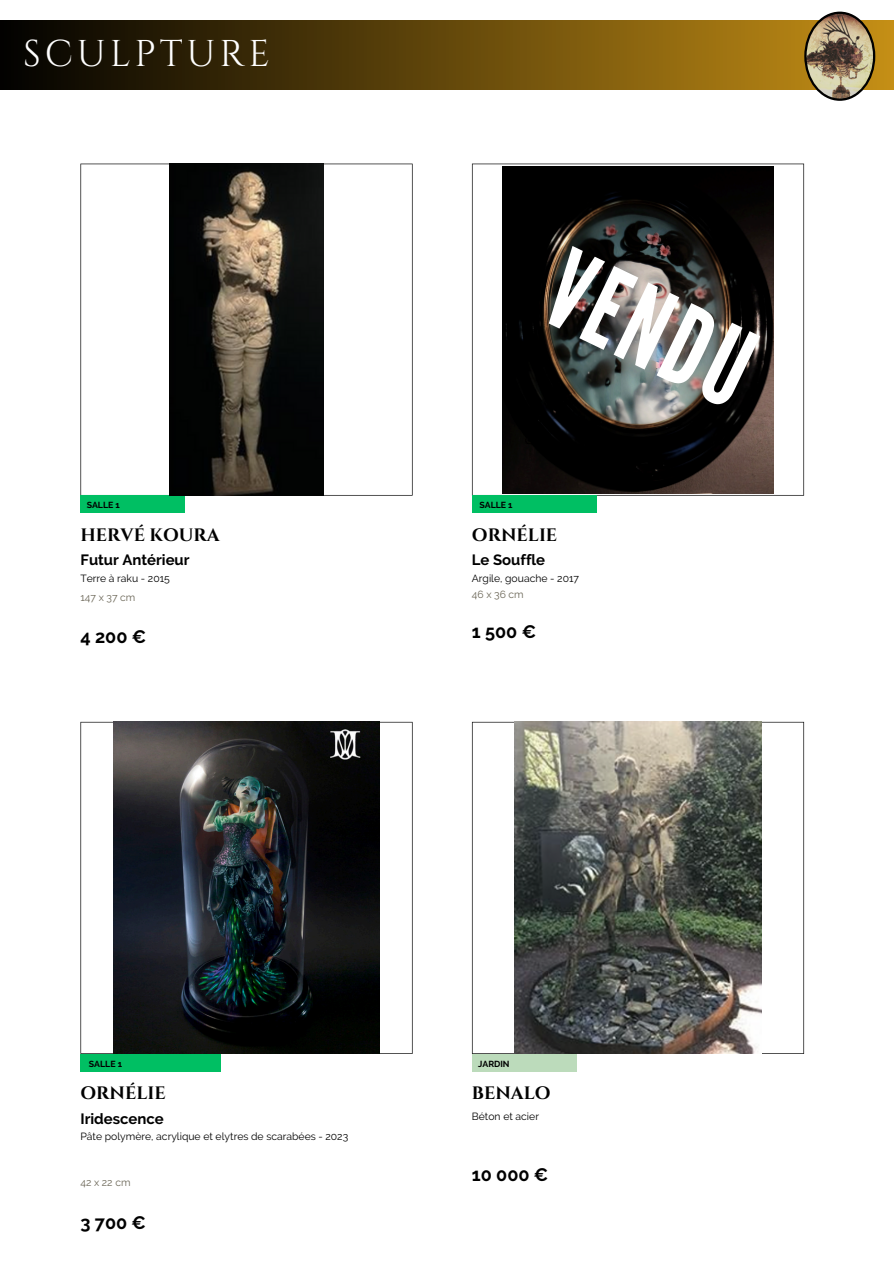
<style>
.page{position:relative;width:894px;height:1264px;background:#fff}
.page>*{position:absolute;margin:0;border:0;box-sizing:border-box;transform-origin:0 0}
.t1{font:109.05px "League Gothic";color:#fff}
.t2{font:37.2px "Cinzel";letter-spacing:.1em;color:#fff}
.t3{font:700 18px "Cinzel";color:#000}
.t4{font:700 18px "Raleway";color:#000}
.t5{font:700 14.85px "Raleway";color:#000}
.t6{font:10.35px "Raleway";color:#000}
.t7{font:10.35px "Raleway";color:#6b6657}
.t8{font:700 8.7px "Raleway";color:#000}
</style>
<div class="page">
<div style="left:0;top:20px;width:893px;height:69px;background:linear-gradient(to right,#010100,#c58f16)"></div>
<svg style="left:80px;top:164px;width:332px;height:331px"></svg>
<div style="left:80px;top:496px;width:105px;height:17px;background:#00bf63"></div>
<img style="left:169px;top:164px;width:154px;height:331px">
<svg style="left:804px;top:12px;width:71px;height:89px;background:#a09072"></svg>
<svg style="left:80px;top:722px;width:332px;height:331px"></svg>
<div style="left:80px;top:1054px;width:141px;height:17px;background:#00bf63"></div>
<img style="left:114px;top:722px;width:265px;height:331px">
<svg style="left:472px;top:164px;width:331px;height:331px"></svg>
<div style="left:472px;top:496px;width:124px;height:17px;background:#00bf63"></div>
<img style="left:502px;top:167px;width:271px;height:326px">
<div style="left:472px;top:1054px;width:104px;height:17px;background:#bcdbbb"></div>
<svg style="left:472px;top:722px;width:331px;height:331px"></svg>
<img style="left:514px;top:722px;width:247px;height:331px">
<h4 class="t2" style="left:23px;top:30px;width:248px">SCULPTURE</h4>
<p class="t8" style="left:87px;top:500px;width:35px">SALLE 1</p>
<h2 class="t3" style="left:80px;top:523px;width:141px">HERVÉ KOURA</h2>
<p class="t5" style="left:80px;top:551px;width:111px">Futur Antérieur</p>
<p class="t6" style="left:80px;top:572px;width:91px">Terre à raku - 2015</p>
<p class="t7" style="left:80px;top:590px;width:56px">147 x 37 cm</p>
<p class="t4" style="left:80px;top:625px;width:67px">4 200 €</p>
<h6 class="t1" style="left:581px;top:226px;width:215px;rotate:26deg">VENDU</h6>
<h1 class="t8" style="left:479px;top:500px;width:35px">SALLE 1</h1>
<p class="t3" style="left:472px;top:523px;width:87px">ORNÉLIE</p>
<h3 class="t5" style="left:472px;top:551px;width:75px">Le Souffle</h3>
<h3 class="t6" style="left:472px;top:572px;width:109px">Argile, gouache - 2017</h3>
<h6 class="t7" style="left:472px;top:588px;width:53px">46 x 36 cm</h6>
<h6 class="t4" style="left:472px;top:621px;width:66px">1 500 €</h6>
<h5 class="t8" style="left:89px;top:1058px;width:35px">SALLE 1</h5>
<h6 class="t3" style="left:80px;top:1081px;width:87px">ORNÉLIE</h6>
<h4 class="t5" style="left:80px;top:1109px;width:85px">Iridescence</h4>
<h4 class="t6" style="left:80px;top:1130px;width:269px">Pâte polymère, acrylique et elytres de scarabées - 2023</h4>
<p class="t7" style="left:80px;top:1176px;width:51px">42 x 22 cm</p>
<p class="t4" style="left:80px;top:1211px;width:67px">3 700 €</p>
<p class="t8" style="left:478px;top:1058px;width:33px">JARDIN</p>
<p class="t3" style="left:472px;top:1081px;width:80px">BENALO</p>
<p class="t6" style="left:472px;top:1109px;width:68px">Béton et acier</p>
<h3 class="t4" style="left:472px;top:1163px;width:78px">10 000 €</h3>
</div>
